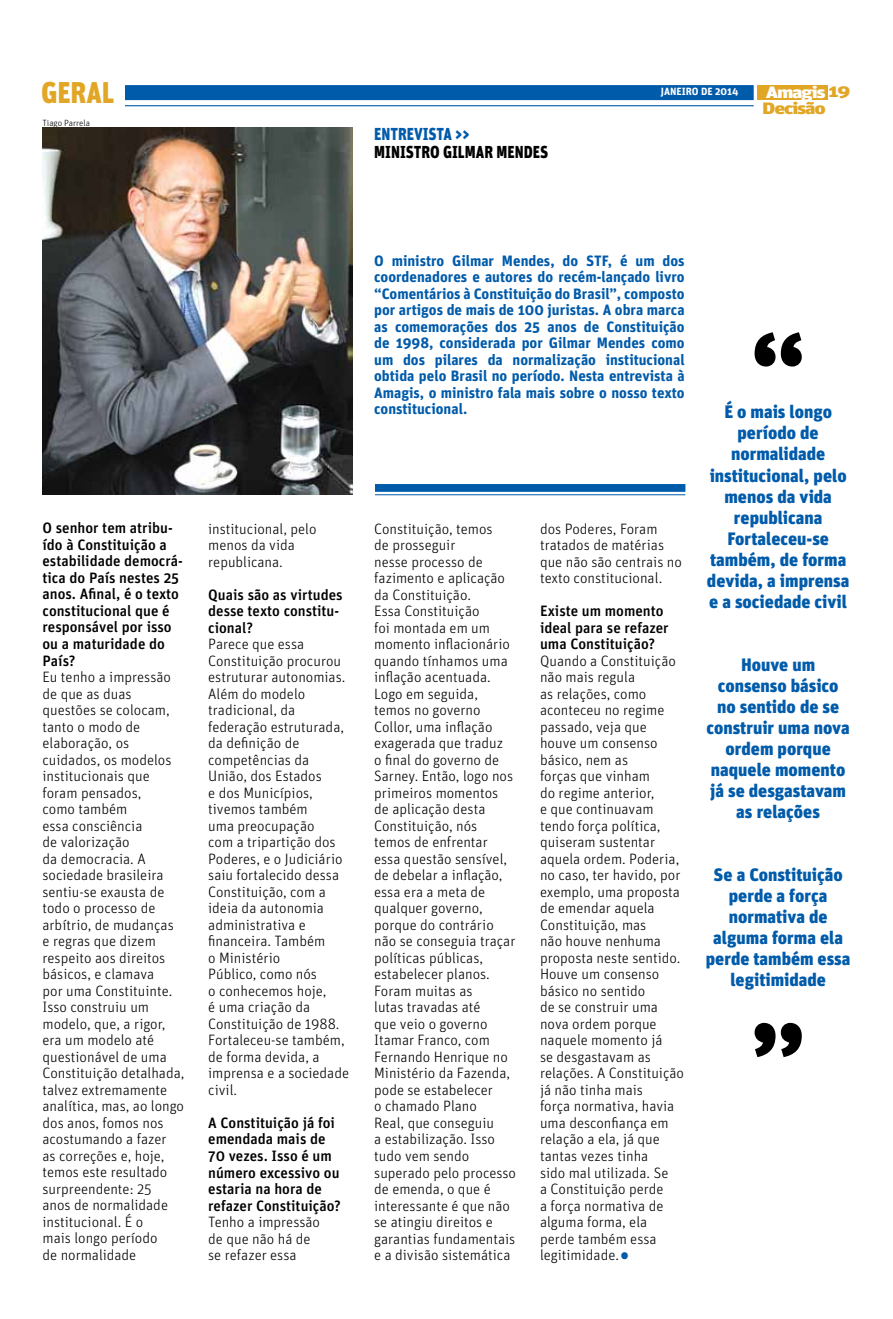
<style>
.page{position:relative;width:893px;height:1319px;background:#fff}
.page>*{position:absolute;margin:0;border:0;box-sizing:border-box;transform-origin:0 0}
.t1{font:900 108px "Unit";color:#000}
.t2{font:300 37.5px "Unit";color:#005baa}
.t3{font:900 30px "Unit";color:#e1a625;scale:.9 1}
.t4{font:900 18px/21px "Unit";color:#005baa;text-align:center}
.t5{font:900 17.4px "Unit";color:#000;scale:.86 1}
.t6{font:900 17.4px "Unit";color:#005baa;scale:.86 1}
.t7{font:900 16.5px/15.6px "Unit";letter-spacing:-.06em;color:#e1a625;scale:1.33 1}
.t8{font:300 15px/16.5px "Unit";color:#000}
.t9{font:700 15px/16.5px "Unit";color:#005baa;text-align:justify}
.t10{font:500 15px/16.5px "Unit";color:#000}
.t11{font:700 10.5px "Unit";color:#fff}
.t12{font:300 9px "Unit";color:#000}
.s1{color:#fff}
</style>
<div class="page">
<div style="left:43px;top:85px;width:711px;height:15px;background:#005baa"></div>
<hr style="left:43px;top:105px;width:711px;height:1px;background:#005baa">
<div style="left:757px;top:85px;width:71px;height:15px;background:#e1a625"></div>
<div style="left:375px;top:484px;width:310px;height:8px;background:#005baa"></div>
<hr style="left:375px;top:494px;width:310px;height:1px;background:#005baa">
<img style="left:43px;top:128px;width:310px;height:366px">
<div style="left:41px;top:79px;width:84px;height:31px;background:#fff"></div>
<h3 class="t3" style="left:41px;top:73px;width:80px">GeRAL</h3>
<p class="t12" style="left:43px;top:118px;width:49px">Tiago Parrela</p>
<p class="t6" style="left:374px;top:123px;width:10px">ENTRE</p>
<p class="t6" style="left:414px;top:123px;width:66px">VISTA &gt;&gt;</p>
<p class="t5" style="left:374px;top:141px;width:204px">Ministro Gilmar Mendes</p>
<p class="t11" style="left:661px;top:85px;width:6px">janei</p>
<p class="t11" style="left:686px;top:85px;width:54px">RO de 2014</p>
<p class="t7" style="left:762px;top:84px;width:68px"><span class="s1">Amagis</span> 19<br>Decisão</p>
<p class="t10" style="left:43px;top:519px;width:142px">O senhor tem atribu&shy;ído à Constituição a estabilidade democrá&shy;tica do País nestes 25 anos. Afinal, é o texto constitucional que é responsável por isso ou a maturidade do<br>País?</p>
<p class="t8" style="left:43px;top:668px;width:143px">Eu tenho a impressão de que as duas questões se colocam, tanto o modo de elaboração, os cuidados, os modelos institucionais que foram pensados,<br>como também<br>essa consciência<br>de valorização<br>da democracia. A sociedade brasileira sentiu-se exausta de todo o processo de arbítrio, de mudanças e regras que dizem respeito aos direitos básicos, e clamava<br>por uma Constituinte.<br>Isso construiu um modelo, que, a rigor, era um modelo até questionável de uma<br>Constituição detalhada, talvez extremamente analítica, mas, ao longo dos anos, fomos nos acostumando a fazer<br>as correções e, hoje, temos este resultado surpreendente: 25<br>anos de normalidade institucional. É o<br>mais longo período<br>de normalidade</p>
<p class="t8" style="left:208px;top:520px;width:110px">institucional, pelo menos da vida republicana.</p>
<p class="t10" style="left:208px;top:585px;width:136px">Quais são as virtudes desse texto constitu&shy;cional?</p>
<p class="t8" style="left:208px;top:635px;width:142px">Parece que essa<br>Constituição procurou estruturar autonomias.<br>Além do modelo tradicional, da federação estruturada, da definição de competências da<br>União, dos Estados<br>e dos Municípios, tivemos também<br>uma preocupação<br>com a tripartição dos<br>Poderes, e o Judiciário saiu fortalecido dessa<br>Constituição, com a ideia da autonomia administrativa e financeira. Também<br>o Ministério<br>Público, como nós<br>o conhecemos hoje,<br>é uma criação da<br>Constituição de 1988.<br>Fortaleceu-se também, de forma devida, a imprensa e a sociedade civil.</p>
<p class="t10" style="left:208px;top:1113px;width:134px">A Constituição já foi emendada mais de<br>70 vezes. Isso é um número excessivo ou estaria na hora de refazer Constituição?</p>
<p class="t8" style="left:208px;top:1213px;width:113px">Tenho a impressão de que não há de se refazer essa</p>
<p class="t9" style="left:374px;top:252px;width:312px">O ministro Gilmar Mendes, do STF, é um dos coordenadores e autores do recém-lançado livro “Comentários à Constituição do Brasil”, composto por artigos de mais de 100 juristas. A obra marca as comemorações dos 25 anos de Constituição de 1998, considerada por Gilmar Mendes como um dos pilares da normalização institucional obtida pelo Brasil no período. Nesta entrevista à Amagis, o ministro fala mais sobre o nosso texto constitucional.</p>
<p class="t8" style="left:374px;top:520px;width:143px">Constituição, temos<br>de prosseguir<br>nesse processo de fazimento e aplicação da Constituição.<br>Essa Constituição<br>foi montada em um momento inflacionário quando tínhamos uma inflação acentuada.<br>Logo em seguida, temos no governo<br>Collor, uma inflação exagerada que traduz<br>o final do governo de<br>Sarney. Então, logo nos primeiros momentos de aplicação desta<br>Constituição, nós temos de enfrentar essa questão sensível, de debelar a inflação, essa era a meta de qualquer governo, porque do contrário não se conseguia traçar políticas públicas, estabelecer planos.<br>Foram muitas as<br>lutas travadas até<br>que veio o governo<br>Itamar Franco, com<br>Fernando Henrique no<br>Ministério da Fazenda, pode se estabelecer<br>o chamado Plano<br>Real, que conseguiu<br>a estabilização. Isso tudo vem sendo superado pelo processo de emenda, o que é interessante é que não se atingiu direitos e garantias fundamentais e a divisão sistemática</p>
<p class="t8" style="left:540px;top:520px;width:143px">dos Poderes, Foram tratados de matérias que não são centrais no texto constitucional.</p>
<p class="t10" style="left:540px;top:602px;width:130px">Existe um momento ideal para se refazer uma Constituição?</p>
<p class="t8" style="left:540px;top:652px;width:145px">Quando a Constituição não mais regula<br>as relações, como aconteceu no regime passado, veja que houve um consenso básico, nem as<br>forças que vinham<br>do regime anterior,<br>e que continuavam tendo força política, quiseram sustentar aquela ordem. Poderia, no caso, ter havido, por exemplo, uma proposta de emendar aquela<br>Constituição, mas<br>não houve nenhuma proposta neste sentido.<br>Houve um consenso básico no sentido<br>de se construir uma nova ordem porque naquele momento já<br>se desgastavam as relações. A Constituição já não tinha mais<br>força normativa, havia uma desconfiança em relação a ela, já que tantas vezes tinha<br>sido mal utilizada. Se<br>a Constituição perde<br>a força normativa de alguma forma, ela perde também essa legitimidade.</p>
<h2 class="t2" style="left:619px;top:1232px;width:13px">•</h2>
<h1 class="t1" style="left:750px;top:306px;width:58px">“</h1>
<p class="t4" style="left:707px;top:401px;width:144px">É o mais longo período de normalidade institucional, pelo menos da vida republicana<br>Fortaleceu-se também, de forma devida, a imprensa e a sociedade civil</p>
<p class="t4" style="left:706px;top:653px;width:145px">Houve um consenso básico no sentido de se construir uma nova ordem porque naquele momento já se desgastavam as relações</p>
<p class="t4" style="left:706px;top:863px;width:146px">Se a Constituição perde a força normativa de alguma forma ela perde também essa legitimidade</p>
<h1 class="t1" style="left:806px;top:1083px;width:58px;rotate:-180deg">“</h1>
</div>
